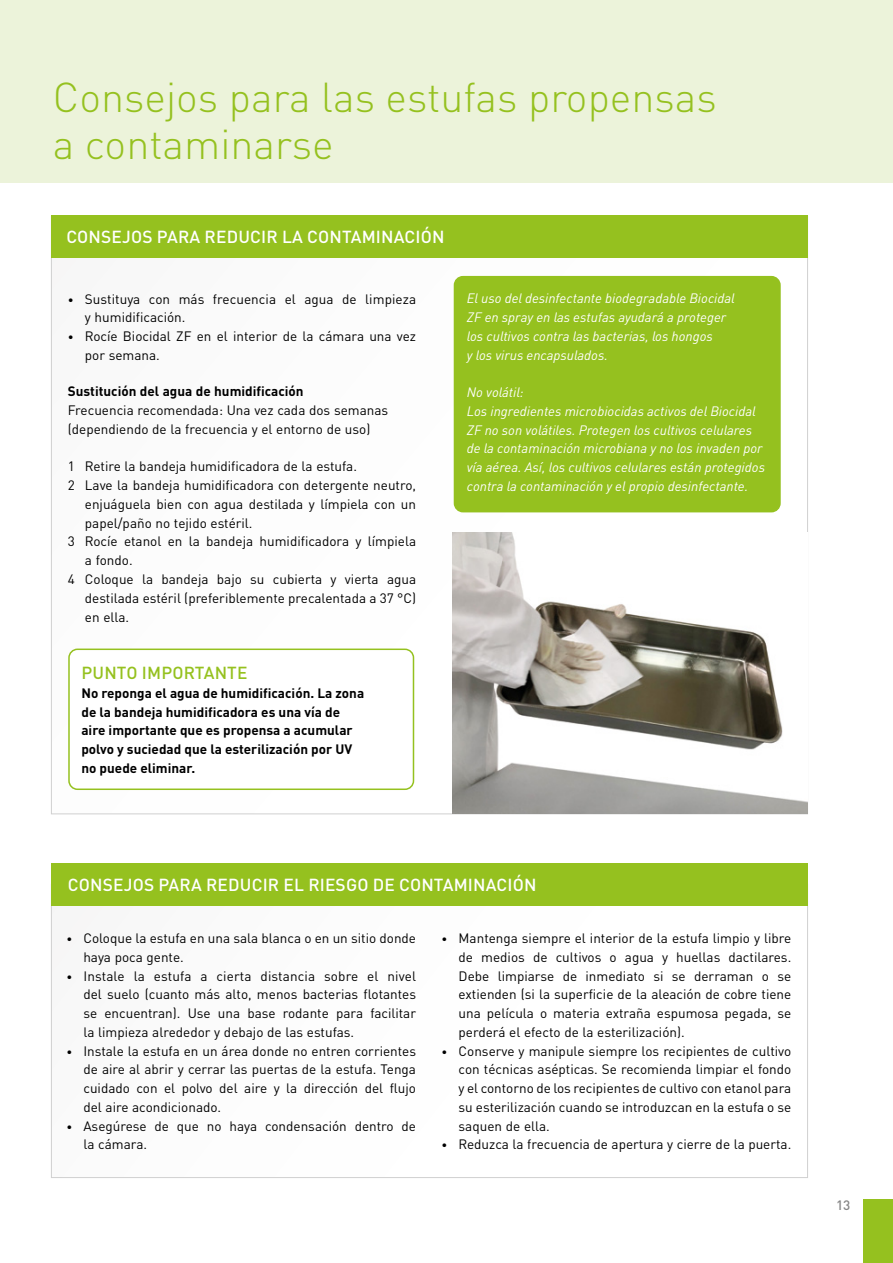
<style>
.page{position:relative;width:893px;height:1263px;background:#fff}
.page>*{position:absolute;margin:0;border:0;box-sizing:border-box;transform-origin:0 0}
.t1{font:300 41.25px/47.2px "DINOT";color:#95c11f}
.t2{font:500 17.25px "DINOT";letter-spacing:.01em;color:#fff}
.t3{font:500 17.25px "DINOT";letter-spacing:.01em;color:#95c11f}
.t4{font:13.5px/18.8px "DIN Pro";color:#000}
.t5{font:italic 13.5px/18.8px "DINOT";color:#fff}
.t6{font:700 13.5px/18.8px "DINOT";color:#000}
.t7{font:500 13.5px "DINOT";color:#878787}
.s1{font-family:"DINOT";font-size:11.25px}
</style>
<div class="page">
<div style="left:863px;top:1199px;width:30px;height:64px;background:#95c11f"></div>
<div style="left:0;top:0;width:893px;height:182px;background:#ecf3da"></div>
<div style="left:51px;top:216px;width:757px;height:42px;background:#95c11f"></div>
<div style="left:51px;top:863px;width:757px;height:42px;background:#95c11f"></div>
<div style="left:68px;top:648px;width:346px;height:142px;border:2px solid #95c11f;border-radius:9px"></div>
<div style="left:454px;top:277px;width:326px;height:235px;background:#95c11f;border-radius:9px"></div>
<div style="left:454px;top:276px;width:327px;height:236px;border:2px solid #95c11f;border-radius:9px"></div>
<img style="left:452px;top:533px;width:355px;height:280px">
<h1 class="t1" style="left:53px;top:73px;width:666px">Consejos para las estufas propensas a contaminarse</h1>
<p class="t2" style="left:66px;top:226px;width:380px">CONSEJOS PARA REDUCIR LA CONTAMINACIÓN</p>
<p class="t4" style="left:85px;top:288px;width:333px;text-indent:-17px"><span class="s1">•</span> Sustituya con más frecuencia el agua de limpieza y humidificación.</p>
<p class="t4" style="left:85px;top:325px;width:333px;text-indent:-17px"><span class="s1">•</span> Rocíe Biocidal ZF en el interior de la cámara una vez por semana.</p>
<p class="t6" style="left:68px;top:382px;width:237px">Sustitución del agua de humidificación</p>
<p class="t4" style="left:68px;top:400px;width:322px">Frecuencia recomendada: Una vez cada dos semanas (dependiendo de la frecuencia y el entorno de uso)</p>
<p class="t4" style="left:68px;top:456px;width:291px">1 Retire la bandeja humidificadora de la estufa.</p>
<p class="t4" style="left:68px;top:475px;width:350px">2 Lave la bandeja humidificadora con detergente neutro,</p>
<p class="t4" style="left:85px;top:493px;width:333px">enjuáguela bien con agua destilada y límpiela con un</p>
<p class="t4" style="left:85px;top:512px;width:169px">papel/paño no tejido estéril.</p>
<p class="t4" style="left:68px;top:531px;width:350px">3 Rocíe etanol en la bandeja humidificadora y límpiela</p>
<p class="t4" style="left:85px;top:550px;width:49px">a fondo.</p>
<p class="t4" style="left:68px;top:568px;width:350px">4 Coloque la bandeja bajo su cubierta y vierta agua</p>
<p class="t4" style="left:85px;top:587px;width:333px">destilada estéril (preferiblemente precalentada a 37 °C)</p>
<p class="t4" style="left:85px;top:606px;width:46px">en ella.</p>
<p class="t3" style="left:82px;top:662px;width:168px">PUNTO IMPORTANTE</p>
<p class="t6" style="left:81px;top:683px;width:284px">No reponga el agua de humidificación. La zona de la bandeja humidificadora es una vía de aire importante que es propensa a acumular polvo y suciedad que la esterilización por UV no puede eliminar.</p>
<p class="t5" style="left:467px;top:289px;width:269px">El uso del desinfectante biodegradable Biocidal ZF en spray en las estufas ayudará a proteger los cultivos contra las bacterias, los hongos<br>y los virus encapsulados.</p>
<p class="t5" style="left:467px;top:383px;width:300px">No volátil:<br>Los ingredientes microbiocidas activos del Biocidal ZF no son volátiles. Protegen los cultivos celulares de la contaminación microbiana y no los invaden por vía aérea. Así, los cultivos celulares están protegidos contra la contaminación y el propio desinfectante.</p>
<p class="t2" style="left:68px;top:873px;width:470px">CONSEJOS PARA REDUCIR EL RIESGO DE CONTAMINACIÓN</p>
<p class="t4" style="left:83px;top:927px;width:334px;text-indent:-17px"><span class="s1">•</span> Coloque la estufa en una sala blanca o en un sitio donde haya poca gente.</p>
<p class="t4" style="left:83px;top:965px;width:334px;text-align:justify;text-indent:-17px"><span class="s1">•</span> Instale la estufa a cierta distancia sobre el nivel del suelo (cuanto más alto, menos bacterias flotantes se encuentran). Use una base rodante para facilitar la limpieza alrededor y debajo de las estufas.</p>
<p class="t4" style="left:83px;top:1040px;width:334px;text-align:justify;text-indent:-17px"><span class="s1">•</span> Instale la estufa en un área donde no entren corrientes de aire al abrir y cerrar las puertas de la estufa. Tenga cuidado con el polvo del aire y la dirección del flujo del aire acondicionado.</p>
<p class="t4" style="left:83px;top:1115px;width:334px;text-indent:-17px"><span class="s1">•</span> Asegúrese de que no haya condensación dentro de la cámara.</p>
<p class="t4" style="left:459px;top:927px;width:334px;text-align:justify;text-indent:-17px"><span class="s1">•</span> Mantenga siempre el interior de la estufa limpio y libre de medios de cultivos o agua y huellas dactilares.<br>Debe limpiarse de inmediato si se derraman o se extienden (si la superficie de la aleación de cobre tiene una película o materia extraña espumosa pegada, se perderá el efecto de la esterilización).</p>
<p class="t4" style="left:459px;top:1040px;width:334px;text-align:justify;text-indent:-17px"><span class="s1">•</span> Conserve y manipule siempre los recipientes de cultivo con técnicas asépticas. Se recomienda limpiar el fondo y el contorno de los recipientes de cultivo con etanol para su esterilización cuando se introduzcan en la estufa o se saquen de ella.</p>
<p class="t4" style="left:442px;top:1134px;width:351px"><span class="s1">•</span> Reduzca la frecuencia de apertura y cierre de la puerta.</p>
<p class="t7" style="left:836px;top:1196px;width:16px">13</p>
</div>
